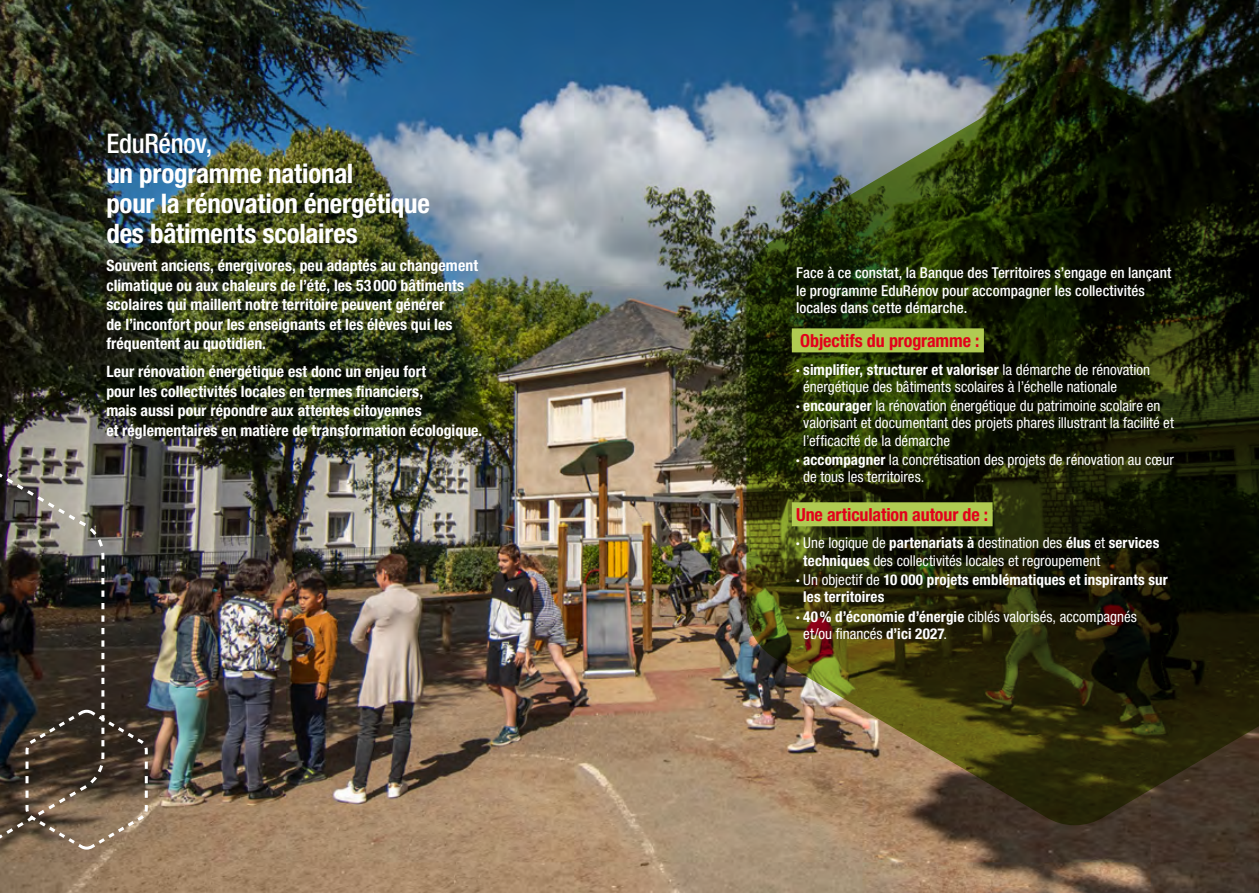
<style>
.page{position:relative;width:1259px;height:893px;background:#fff}
.page>*{position:absolute;margin:0;border:0;box-sizing:border-box;transform-origin:0 0}
.t1{font:700 condensed 27px/30px "Helvetica Neue LT Pro";letter-spacing:-.01em;color:#fff}
.t2{font:500 condensed 27px "Helvetica Neue LT Pro";letter-spacing:-.01em;color:#fff}
.t3{font:700 condensed 18px "Helvetica Neue LT Pro";letter-spacing:-.005em;color:#e2001a}
.t4{font:700 condensed 15.75px/19.5px "Helvetica Neue LT Pro";letter-spacing:.005em;color:#fff}
.t5{font:condensed 15px/17.2px "Helvetica Neue LT Pro";color:#fff}
.t6{font:500 condensed 15px/17.2px "Helvetica Neue LT Pro";letter-spacing:.005em;color:#fff}
.t7{font:700 condensed 15px/17.2px "Helvetica Neue LT Pro";letter-spacing:.005em;color:#fff}
.s1{font-weight:700}
.s2{font-weight:400}
</style>
<div class="page">
<img style="left:0;top:0;width:1259px;height:893px">
<img style="left:0;top:417px;width:106px;height:476px">
<svg style="left:0;top:665px;width:149px;height:222px;background:#5b4d3f"></svg>
<svg style="left:746px;top:72px;width:513px;height:753px;background:#2f3219"></svg>
<div style="left:792px;top:328px;width:192px;height:24px;background:#b0cb52"></div>
<div style="left:792px;top:502px;width:200px;height:24px;background:#b0cb52"></div>
<h1 class="t2" style="left:106px;top:128px;width:107px">EduRénov,</h1>
<h1 class="t1" style="left:106px;top:159px;width:325px">un programme national<br>pour la rénovation énergétique des bâtiments scolaires</h1>
<p class="t4" style="left:106px;top:256px;width:373px">Souvent anciens, énergivores, peu adaptés au changement climatique ou aux chaleurs de l’été, les 53 000 bâtiments scolaires qui maillent notre territoire peuvent générer<br>de l’inconfort pour les enseignants et les élèves qui les fréquentent au quotidien.</p>
<p class="t4" style="left:106px;top:362px;width:377px">Leur rénovation énergétique est donc un enjeu fort<br>pour les collectivités locales en termes financiers,<br>mais aussi pour répondre aux attentes citoyennes<br>et réglementaires en matière de transformation écologique.</p>
<p class="t6" style="left:796px;top:264px;width:376px">Face à ce constat, la Banque des Territoires s’engage en lançant le programme EduRénov pour accompagner les collectivités locales dans cette démarche.</p>
<p class="t3" style="left:800px;top:329px;width:181px">Objectifs du programme :</p>
<p class="t5" style="left:803px;top:360px;width:348px;text-indent:-7px"><span class="s1">· simplifier, structurer et valoriser</span> la démarche de rénovation énergétique des bâtiments scolaires à l’échelle nationale</p>
<p class="t5" style="left:803px;top:397px;width:372px;text-indent:-7px"><span class="s1">· encourager</span> la rénovation énergétique du patrimoine scolaire en valorisant et documentant des projets phares illustrant la facilité et l’efficacité de la démarche</p>
<p class="t5" style="left:803px;top:451px;width:372px;text-indent:-7px"><span class="s1">· accompagner</span> la concrétisation des projets de rénovation au cœur de tous les territoires.</p>
<p class="t3" style="left:796px;top:503px;width:194px">Une articulation autour de :</p>
<p class="t5" style="left:803px;top:534px;width:357px;text-indent:-7px"><span class="s1">·</span> Une logique de <span class="s1">partenariats à</span> destination des <span class="s1">élus</span> et <span class="s1">services techniques</span> des collectivités locales et regroupement</p>
<p class="t7" style="left:803px;top:571px;width:366px;text-indent:-7px">· <span class="s2">Un objectif de</span> 10 000 projets emblématiques et inspirants sur les territoires</p>
<p class="t5" style="left:803px;top:608px;width:335px;text-indent:-7px"><span class="s1">· 40% d’économie d’énergie</span> ciblés valorisés, accompagnés et/ou financés <span class="s1">d’ici 2027</span>.</p>
</div>
